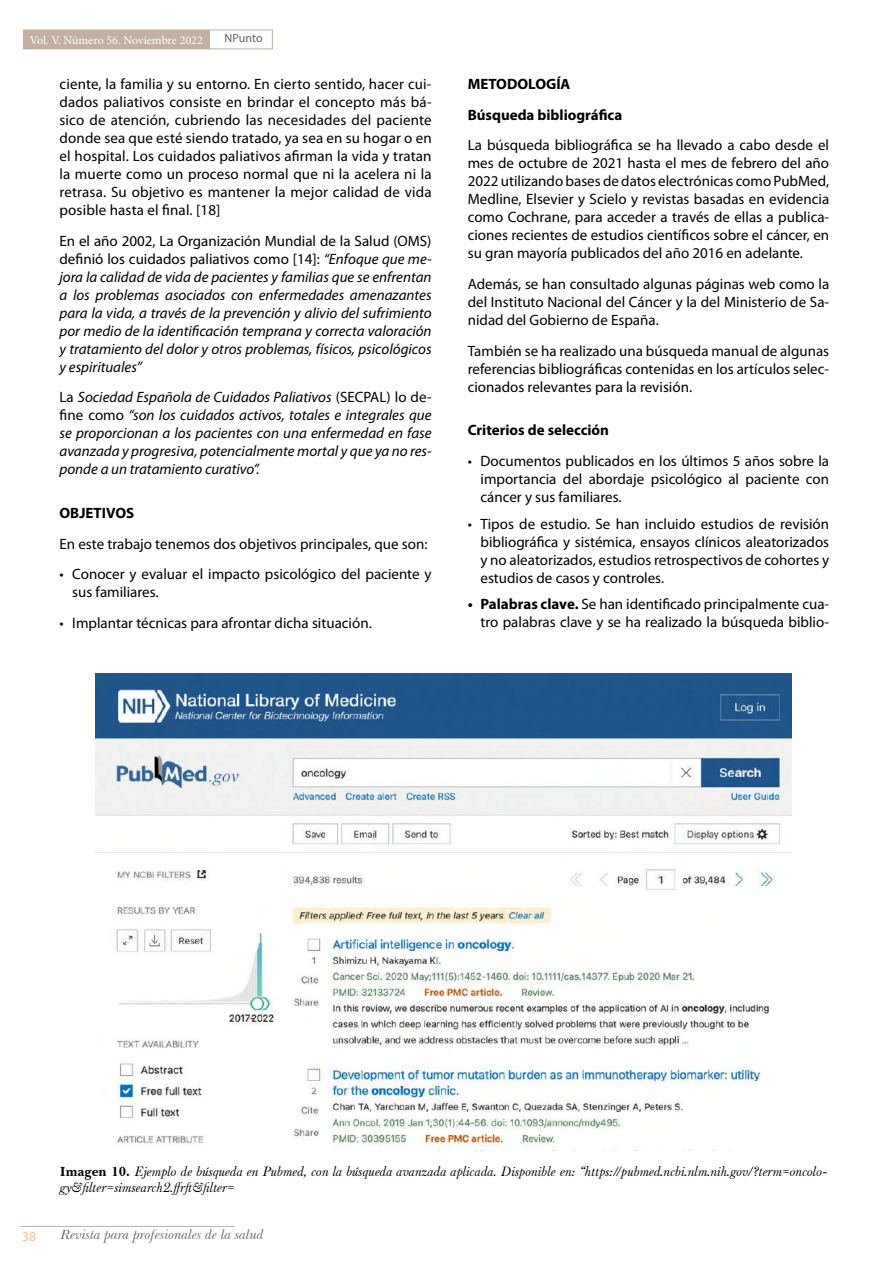
<style>
.page{position:relative;width:893px;height:1263px;background:#fff}
.page>*{position:absolute;margin:0;border:0;box-sizing:border-box;transform-origin:0 0}
.t1{font:15px/18px "Myriad Pro";color:#000;text-align:justify}
.t2{font:italic 15px/18px "Myriad Pro";color:#000;text-align:justify}
.t3{font:700 15px/30.8px "Myriad Pro";color:#000}
.t4{font:italic 13.5px/16.2px "Baskerville F";color:#000}
.t5{font:italic 13.5px "Baskerville BT";color:#646363}
.t6{font:13.5px "Myriad Pro";color:#f6bc96}
.t7{font:12px "Minion Pro";letter-spacing:-.005em;color:#fff}
.t8{font:12px "Myriad Pro";letter-spacing:-.005em;color:#646363}
.s1{font-style:normal}
.s2{font-weight:700}
.s3{font-family:"Baskerville BT";font-weight:700;font-style:normal}
</style>
<div class="page">
<div style="left:23px;top:30px;width:250px;height:19px;border:1px solid #c2afa0"></div>
<div style="left:23px;top:30px;width:187px;height:19px;background:#c2afa0"></div>
<hr style="left:20px;top:1226px;width:215px;height:1px;background:#c2afa0">
<img style="left:96px;top:673px;width:696px;height:477px">
<p class="t7" style="left:30px;top:32px;width:175px">Vol. V. Número 56. Noviembre 2022</p>
<p class="t8" style="left:224px;top:30px;width:40px">NPunto</p>
<p class="t1" style="left:60px;top:75px;width:374px">ciente, la familia y su entorno. En cierto sentido, hacer cui&shy;dados paliativos consiste en brindar el concepto más bá&shy;sico de atención, cubriendo las necesidades del paciente donde sea que esté siendo tratado, ya sea en su hogar o en el hospital. Los cuidados paliativos afirman la vida y tratan la muerte como un proceso normal que ni la acelera ni la retrasa. Su objetivo es mantener la mejor calidad de vida posible hasta el final. [18]</p>
<p class="t2" style="left:60px;top:231px;width:374px"><span class="s1">En el año 2002, La Organización Mundial de la Salud (OMS) definió los cuidados paliativos como [14]:</span> “Enfoque que me&shy;jora la calidad de vida de pacientes y familias que se enfrentan a los problemas asociados con enfermedades amenazantes para la vida, a través de la prevención y alivio del sufrimiento por medio de la identificación temprana y correcta valoración y tratamiento del dolor y otros problemas, físicos, psicológicos y espirituales”</p>
<p class="t2" style="left:60px;top:388px;width:374px"><span class="s1">La</span> Sociedad Española de Cuidados Paliativos <span class="s1">(SECPAL) lo de&shy;fine como</span> “son los cuidados activos, totales e integrales que se proporcionan a los pacientes con una enfermedad en fase avanzada y progresiva, potencialmente mortal y que ya no res&shy;ponde a un tratamiento curativo”.</p>
<p class="t3" style="left:60px;top:498px;width:76px">OBJETIVOS</p>
<p class="t1" style="left:60px;top:534px;width:369px">En este trabajo tenemos dos objetivos principales, que son:</p>
<p class="t1" style="left:72px;top:565px;width:361px;text-indent:-13px">• Conocer y evaluar el impacto psicológico del paciente y sus familiares.</p>
<p class="t1" style="left:60px;top:614px;width:314px">• Implantar técnicas para afrontar dicha situación.</p>
<p class="t3" style="left:468px;top:69px;width:156px">METODOLOGÍA<br>Búsqueda bibliográfica</p>
<p class="t1" style="left:468px;top:136px;width:363px">La búsqueda bibliográfica se ha llevado a cabo desde el mes de octubre de 2021 hasta el mes de febrero del año 2022 utilizando bases de datos electrónicas como PubMed, Medline, Elsevier y Scielo y revistas basadas en evidencia como Cochrane, para acceder a través de ellas a publica&shy;ciones recientes de estudios científicos sobre el cáncer, en su gran mayoría publicados del año 2016 en adelante.</p>
<p class="t1" style="left:468px;top:275px;width:363px">Además, se han consultado algunas páginas web como la del Instituto Nacional del Cáncer y la del Ministerio de Sa&shy;nidad del Gobierno de España.</p>
<p class="t1" style="left:468px;top:342px;width:363px">También se ha realizado una búsqueda manual de algunas referencias bibliográficas contenidas en los artículos selec&shy;cionados relevantes para la revisión.</p>
<p class="t3" style="left:468px;top:415px;width:143px">Criterios de selección</p>
<p class="t1" style="left:480px;top:452px;width:350px;text-indent:-13px">• Documentos publicados en los ú ltimos 5 años sobre la importancia del abordaje psicológico al paciente con cáncer y sus familiares.</p>
<p class="t1" style="left:480px;top:514px;width:350px;text-indent:-13px">• Tipos de estudio. Se han incluido estudios de revisión bibliográfica y sistémica, ensayos clínicos aleatorizados y no aleatorizados, estudios retrospectivos de cohortes y estudios de casos y controles.</p>
<p class="t1" style="left:468px;top:595px;width:363px;text-align:right"><span class="s2">• Palabras clave.</span> Se han identificado principalmente cua&shy;tro palabras clave y se ha realizado la búsqueda biblio-</p>
<p class="t4" style="left:60px;top:1163px;width:769px"><span class="s3">Imagen 10.</span> Ejemplo de búsqueda en Pubmed, con la búsqueda avanzada aplicada. Disponible en: “https://pubmed.ncbi.nlm.nih.gov/?term=oncolo&shy;gy&amp;filter=simsearch2.ffrft&amp;filter=</p>
<p class="t6" style="left:22px;top:1228px;width:15px">38</p>
<p class="t5" style="left:61px;top:1227px;width:205px">Revista para profesionales de la salud</p>
</div>
